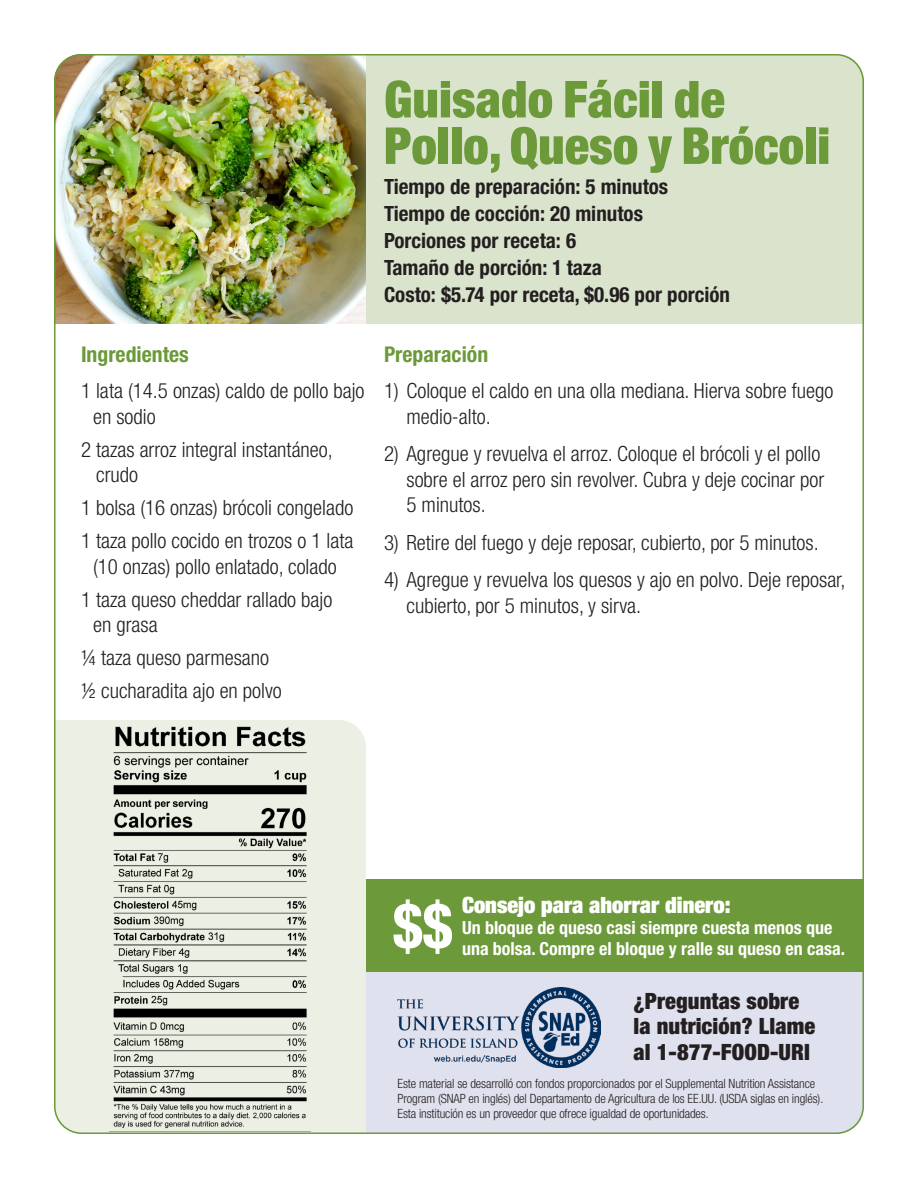
<style>
.page{position:relative;width:918px;height:1188px;background:#fff}
.page>*{position:absolute;margin:0;border:0;box-sizing:border-box;transform-origin:0 0}
.t1{font:700 condensed 62.1px "Helvetica Neue LT Pro";color:#fff}
.Recipe_Title{font:900 condensed 51px/46.5px "Helvetica Neue LT Pro";color:#6c9939}
.t2{font:900 condensed 22.5px/25.5px "Helvetica Neue LT Pro";letter-spacing:.005em;color:#231f20}
.t3{font:900 condensed 22.5px "Helvetica Neue LT Pro";color:#fff}
.t4{font:700 condensed 21.75px "Helvetica Neue LT Pro";color:#6c9939}
.Directions_lists{font:300 condensed 21px/25.5px "Helvetica Neue LT Pro";color:#231f20}
.Ingredients_list{font:300 condensed 21px/25.5px "Helvetica Neue LT Pro";color:#231f20}
.Recipe_details{font:700 condensed 21px "Helvetica Neue LT Pro";color:#231f20}
.t5{font:700 condensed 18px "Helvetica Neue LT Pro";color:#fff}
.t6{font:300 condensed 12.75px/15px "Helvetica Neue LT Pro";letter-spacing:-.01em;color:#231f20}
</style>
<div class="page">
<div style="left:54px;top:720px;width:312px;height:414px;background:#ecf0e4"></div>
<img style="left:110px;top:723px;width:200px;height:408px">
<div style="left:366px;top:972px;width:498px;height:162px;background:#e0e1ee"></div>
<div style="left:366px;top:879px;width:498px;height:93px;background:#6c9939"></div>
<img style="left:398px;top:987px;width:202px;height:80px">
<div style="left:366px;top:54px;width:498px;height:270px;background:#dae3cc"></div>
<img style="left:54px;top:54px;width:312px;height:270px">
<p class="t4" style="left:81px;top:342px;width:109px">Ingredientes</p>
<p class="Ingredients_list" style="left:93px;top:378px;width:273px;text-indent:-12px">1 lata (14.5 onzas) caldo de pollo bajo en sodio</p>
<p class="Ingredients_list" style="left:96px;top:436px;width:238px;text-indent:-15px">2 tazas arroz integral instantáneo, crudo</p>
<p class="Ingredients_list" style="left:81px;top:495px;width:274px">1 bolsa (16 onzas) brócoli congelado</p>
<p class="Ingredients_list" style="left:81px;top:528px;width:274px;text-align:center">1 taza pollo cocido en trozos o 1 lata (10 onzas) pollo enlatado, colado</p>
<p class="Ingredients_list" style="left:93px;top:586px;width:241px;text-indent:-12px">1 taza queso cheddar rallado bajo en grasa</p>
<p class="Ingredients_list" style="left:81px;top:645px;width:190px">¼ taza queso parmesano</p>
<p class="Ingredients_list" style="left:81px;top:678px;width:202px">½ cucharadita ajo en polvo</p>
<p class="Recipe_Title" style="left:384px;top:75px;width:448px">Guisado Fácil de<br>Pollo, Queso y Brócoli</p>
<p class="Recipe_details" style="left:384px;top:174px;width:286px">Tiempo de preparación: 5 minutos</p>
<p class="Recipe_details" style="left:384px;top:201px;width:260px">Tiempo de cocción: 20 minutos</p>
<p class="Recipe_details" style="left:384px;top:228px;width:194px">Porciones por receta: 6</p>
<p class="Recipe_details" style="left:384px;top:255px;width:220px">Tamaño de porción: 1 taza</p>
<p class="Recipe_details" style="left:384px;top:282px;width:348px">Costo: $5.74 por receta, $0.96 por porción</p>
<p class="t4" style="left:384px;top:342px;width:106px">Preparación</p>
<p class="Directions_lists" style="left:406px;top:378px;width:428px;text-indent:-22px">1) Coloque el caldo en una olla mediana. Hierva sobre fuego medio-alto.</p>
<p class="Directions_lists" style="left:406px;top:441px;width:419px;text-indent:-22px">2) Agregue y revuelva el arroz. Coloque el brócoli y el pollo sobre el arroz pero sin revolver. Cubra y deje cocinar por<br>5 minutos.</p>
<p class="Directions_lists" style="left:384px;top:529px;width:436px">3) Retire del fuego y deje reposar, cubierto, por 5 minutos.</p>
<p class="Directions_lists" style="left:406px;top:567px;width:441px;text-indent:-22px">4) Agregue y revuelva los quesos y ajo en polvo. Deje reposar, cubierto, por 5 minutos, y sirva.</p>
<p class="t1" style="left:393px;top:890px;width:61px">$$</p>
<p class="t3" style="left:462px;top:890px;width:270px">Consejo para ahorrar dinero:</p>
<p class="t5" style="left:462px;top:917px;width:372px">Un bloque de queso casi siempre cuesta menos que</p>
<p class="t5" style="left:462px;top:938px;width:385px">una bolsa. Compre el bloque y ralle su queso en casa.</p>
<p class="t2" style="left:634px;top:988px;width:183px">¿Preguntas sobre la nutrición? Llame al 1-877-FOOD-URI</p>
<p class="t6" style="left:398px;top:1076px;width:427px">Este material se desarrolló con fondos proporcionados por el Supplemental Nutrition Assistance<br>Program (SNAP en inglés) del Departamento de Agricultura de los EE.UU. (USDA siglas en inglés).<br>Esta institución es un proveedor que ofrece igualdad de oportunidades.</p>
</div>
